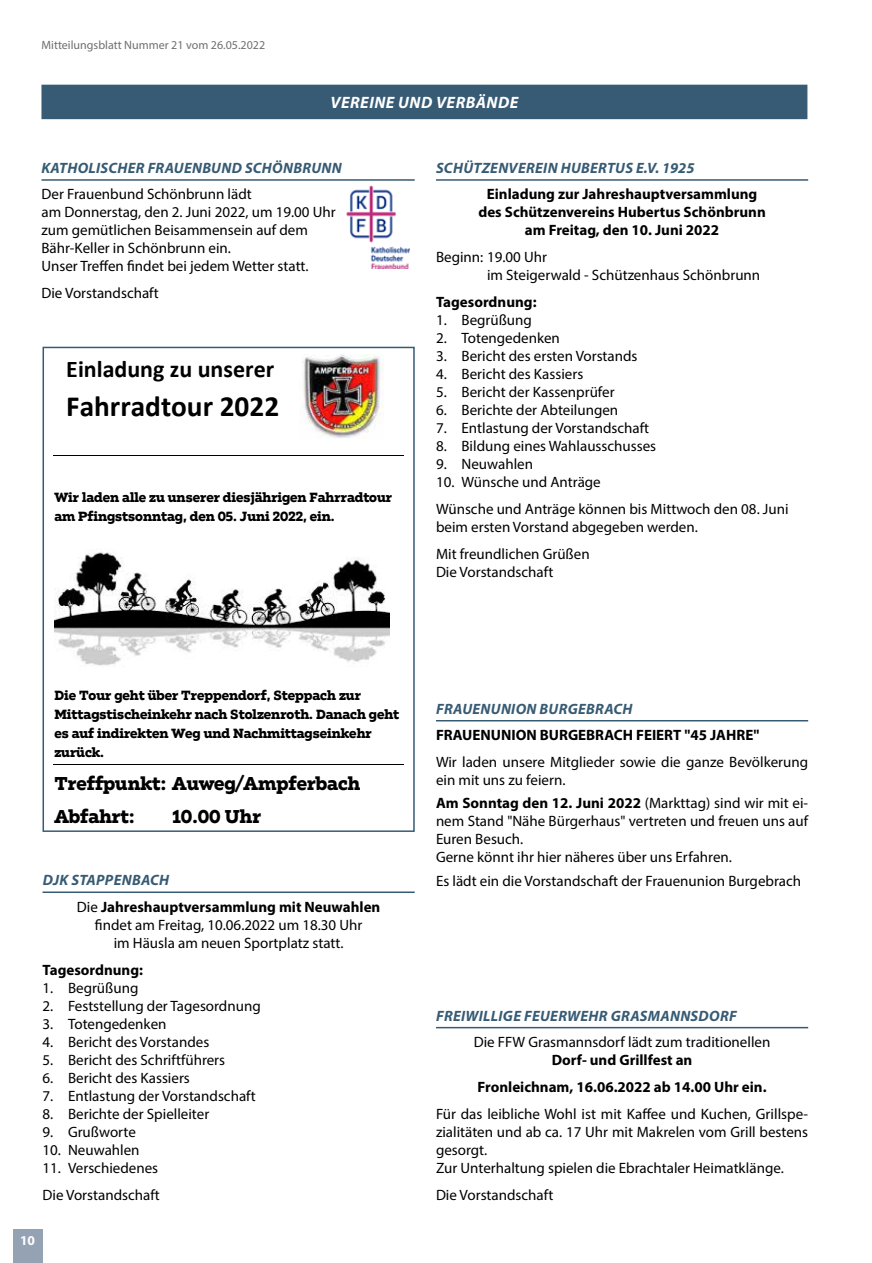
<style>
.page{position:relative;width:872px;height:1263px;background:#fff}
.page>*{position:absolute;margin:0;border:0;box-sizing:border-box;transform-origin:0 0}
.t1{font:700 29.4px "Calibri";color:#000}
.t2{font:700 24px "Calibri";color:#000}
.t3{font:800 18.6px/33.5px "XXX Lutz Serif";color:#000}
.t4{font:italic 700 16.5px "Myriad Pro";letter-spacing:.03em;color:#fff}
.t5{font:15px/18px "Myriad Pro";color:#000}
.t6{font:700 15px/18px "Myriad Pro";color:#000;text-align:center}
.t7{font:italic 700 15px "Myriad Pro";letter-spacing:.02em;color:#375b74}
.t8{font:700 13.5px "Myriad Pro";color:#fff}
.t9{font:800 13.35px/19.2px "XXX Lutz Serif";color:#000}
.t10{font:12px "Myriad Pro";color:#706f6f}
.t11{font:700 8.55px "Arial";color:#000;scale:.88 1}
.s1{font-weight:400}
.s2{font-style:italic;color:#375b74}
.s3{font-weight:700}
</style>
<div class="page">
<hr style="left:871px;top:0;width:1px;height:778px;background:#ededed">
<div style="left:41px;top:85px;width:766px;height:34px;background:#375b74"></div>
<hr style="left:43px;top:891px;width:372px;height:2px;background:#375b74">
<hr style="left:436px;top:179px;width:372px;height:2px;background:#375b74">
<hr style="left:436px;top:720px;width:372px;height:1px;background:#375b74">
<img style="left:302px;top:354px;width:81px;height:84px">
<hr style="left:53px;top:456px;width:351px;height:1px;background:#000">
<hr style="left:53px;top:764px;width:351px;height:1px;background:#000">
<img style="left:54px;top:552px;width:335px;height:114px">
<div style="left:43px;top:347px;width:372px;height:485px;border:2px solid #375b74"></div>
<hr style="left:41px;top:179px;width:374px;height:2px;background:#375b74">
<img style="left:346px;top:185px;width:64px;height:84px">
<hr style="left:436px;top:1027px;width:372px;height:1px;background:#375b74">
<div style="left:13px;top:1229px;width:30px;height:34px;background:#95a2b3"></div>
<p class="t10" style="left:41px;top:38px;width:225px">Mitteilungsblatt Nummer 21 vom 26.05.2022</p>
<p class="t4" style="left:330px;top:92px;width:189px">VEREINE UND VERBÄNDE</p>
<p class="t7" style="left:42px;top:158px;width:302px">KATHOLISCHER FRAUENBUND SCHÖNBRUNN</p>
<p class="t5" style="left:41px;top:185px;width:296px">Der Frauenbund Schönbrunn lädt<br>am Donnerstag, den 2. Juni 2022, um 19.00 Uhr zum gemütlichen Beisammensein auf dem Bähr-Keller in Schönbrunn ein.<br>Unser Treffen findet bei jedem Wetter statt.</p>
<p class="t5" style="left:41px;top:284px;width:119px">Die Vorstandschaft</p>
<h2 class="t2" style="left:66px;top:353px;width:209px">Einladung zu unserer</h2>
<h1 class="t1" style="left:66px;top:386px;width:214px">Fahrradtour 2022</h1>
<p class="t11" style="left:139px;top:411px;width:228px"><span class="s1">Der</span> Frauenbund Schönbrunn <span class="s1">verkauft</span> selbstgebackenen</p>
<p class="t9" style="left:54px;top:488px;width:339px">Wir laden alle zu unserer diesjährigen Fahrradtour am Pfingstsonntag, den 05. Juni 2022, ein.</p>
<p class="t7" style="left:436px;top:158px;width:260px">SCHÜTZENVEREIN HUBERTUS E.V. 1925</p>
<p class="t6" style="left:478px;top:185px;width:289px">Einladung zur Jahreshauptversammlung des Schützenvereins Hubertus Schönbrunn am Freitag, den 10. Juni 2022</p>
<p class="t5" style="left:487px;top:248px;width:275px;text-indent:-51px">Beginn: 19.00 Uhr<br>im Steigerwald - Schützenhaus Schönbrunn</p>
<p class="t6" style="left:436px;top:293px;width:102px">Tagesordnung:</p>
<p class="t5" style="left:436px;top:311px;width:97px">1. Begrüßung</p>
<p class="t5" style="left:436px;top:329px;width:125px">2. Totengedenken</p>
<p class="t5" style="left:436px;top:347px;width:203px">3. Bericht des ersten Vorstands</p>
<p class="t5" style="left:436px;top:365px;width:149px">4. Bericht des Kassiers</p>
<p class="t5" style="left:436px;top:383px;width:180px">5. Bericht der Kassenprüfer</p>
<p class="t5" style="left:436px;top:401px;width:184px">6. Berichte der Abteilungen</p>
<p class="t5" style="left:436px;top:419px;width:215px">7. Entlastung der Vorstandschaft</p>
<p class="t5" style="left:436px;top:437px;width:222px">8. Bildung eines Wahlausschusses</p>
<p class="t5" style="left:436px;top:455px;width:99px">9. Neuwahlen</p>
<p class="t5" style="left:436px;top:469px;width:354px;line-height:27px">10. Wünsche und Anträge<br>Wünsche und Anträge können bis Mittwoch den 08. Juni</p>
<p class="t5" style="left:436px;top:514px;width:263px;line-height:27px">beim ersten Vorstand abgegeben werden.<br>Mit freundlichen Grüßen</p>
<p class="t5" style="left:436px;top:563px;width:119px">Die Vorstandschaft</p>
<p class="t9" style="left:54px;top:686px;width:346px">Die Tour geht über Treppendorf, Steppach zur Mittagstischeinkehr nach Stolzenroth. Danach geht es auf indirekten Weg und Nachmittagseinkehr zurück.</p>
<p class="t3" style="left:54px;top:767px;width:307px">Treffpunkt: Auweg/Ampferbach<br>Abfahrt:</p>
<p class="t3" style="left:172px;top:801px;width:90px">10.00 Uhr</p>
<p class="t6" style="left:77px;top:866px;width:305px;line-height:26.5px;text-align:left;text-indent:-34px"><span class="s2">DJK STAPPENBACH<br></span><span class="s1">Die</span> Jahreshauptversammlung mit Neuwahlen</p>
<p class="t5" style="left:95px;top:915px;width:269px;text-align:center">findet am Freitag, 10.06.2022 um 18.30 Uhr im Häusla am neuen Sportplatz statt.</p>
<p class="t6" style="left:43px;top:960px;width:102px">Tagesordnung:</p>
<p class="t5" style="left:43px;top:978px;width:97px">1. Begrüßung</p>
<p class="t5" style="left:43px;top:996px;width:220px">2. Feststellung der Tagesordnung</p>
<p class="t5" style="left:43px;top:1014px;width:125px">3. Totengedenken</p>
<p class="t5" style="left:43px;top:1032px;width:168px">4. Bericht des Vorstandes</p>
<p class="t5" style="left:43px;top:1050px;width:184px">5. Bericht des Schriftführers</p>
<p class="t5" style="left:43px;top:1068px;width:149px">6. Bericht des Kassiers</p>
<p class="t5" style="left:43px;top:1086px;width:215px">7. Entlastung der Vorstandschaft</p>
<p class="t5" style="left:43px;top:1104px;width:168px">8. Berichte der Spielleiter</p>
<p class="t5" style="left:43px;top:1122px;width:95px">9. Grußworte</p>
<p class="t5" style="left:43px;top:1140px;width:99px">10. Neuwahlen</p>
<p class="t5" style="left:43px;top:1154px;width:119px;line-height:27px">11. Verschiedenes<br>Die Vorstandschaft</p>
<p class="t8" style="left:20px;top:1231px;width:16px">10</p>
<p class="t7" style="left:436px;top:699px;width:198px">FRAUENUNION BURGEBRACH</p>
<p class="t6" style="left:436px;top:725px;width:325px">FRAUENUNION BURGEBRACH FEIERT "45 JAHRE"</p>
<p class="t5" style="left:436px;top:753px;width:374px">Wir laden unsere Mitglieder sowie die ganze Bevölkerung ein mit uns zu feiern.</p>
<p class="t5" style="left:436px;top:793px;width:374px"><span class="s3">Am Sonntag den 12. Juni 2022</span> (Markttag) sind wir mit ei&shy;nem Stand "Nähe Bürgerhaus" vertreten und freuen uns auf Euren Besuch.<br>Gerne könnt ihr hier näheres über uns Erfahren.</p>
<p class="t5" style="left:436px;top:871px;width:367px">Es lädt ein die Vorstandschaft der Frauenunion Burgebrach</p>
<p class="t7" style="left:436px;top:1006px;width:302px">FREIWILLIGE FEUERWEHR GRASMANNSDORF</p>
<p class="t5" style="left:474px;top:1033px;width:298px">Die FFW Grasmannsdorf lädt zum traditionellen</p>
<p class="t6" style="left:477px;top:1046px;width:290px;line-height:27px">Dorf- und Grillfest an<br>Fronleichnam, 16.06.2022 ab 14.00 Uhr ein.</p>
<p class="t5" style="left:436px;top:1105px;width:374px">Für das leibliche Wohl ist mit Kaffee und Kuchen, Grillspe&shy;zialitäten und ab ca. 17 Uhr mit Makrelen vom Grill bestens gesorgt.<br>Zur Unterhaltung spielen die Ebrachtaler Heimatklänge.</p>
<p class="t5" style="left:436px;top:1186px;width:119px">Die Vorstandschaft</p>
</div>
